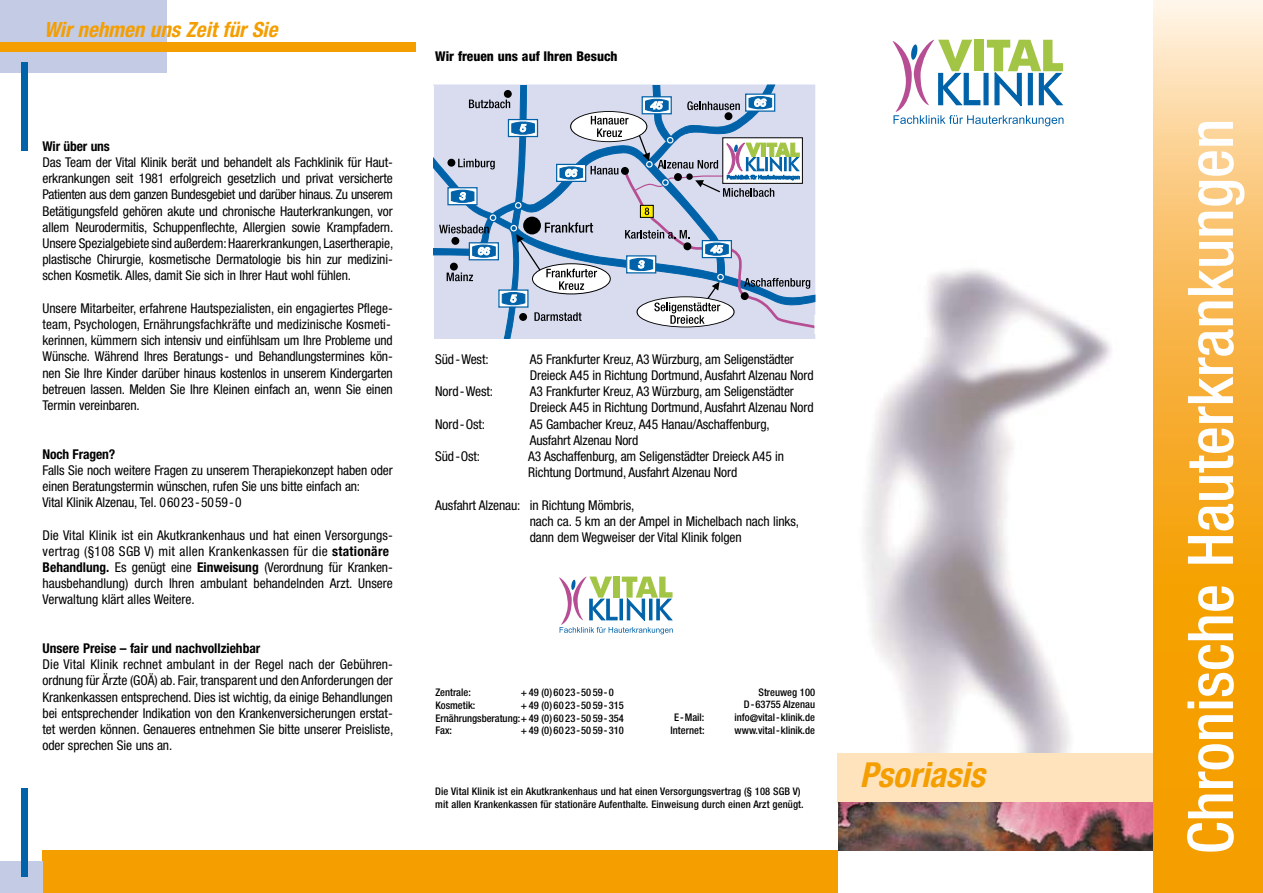
<style>
.page{position:relative;width:1263px;height:893px;background:#fff}
.page>*{position:absolute;margin:0;border:0;box-sizing:border-box;transform-origin:0 0}
.t1{font:500 condensed 63px "Helvetica Neue LT";color:#fff}
.t2{font:italic 700 condensed 34.5px "Helvetica Neue LT";color:#f49e00}
.t3{font:italic 700 condensed 21px "Helvetica Neue LT";color:#f49e00}
.t4{font:condensed 13.5px/16.2px "Helvetica Neue LT";letter-spacing:-.01em;color:#000}
.t5{font:700 condensed 13.5px "Helvetica Neue LT";color:#000}
.t6{font:800 condensed 13.5px "Helvetica Neue LT";color:#000}
.t7{font:500 condensed 10.5px/12.6px "Helvetica Neue LT";letter-spacing:.005em;color:#000;text-align:justify}
.s1{font-weight:700}
</style>
<div class="page">
<svg style="left:892px;top:40px;width:172px;height:86px"></svg>
<div style="left:43px;top:850px;width:795px;height:43px;background:#f49e00"></div>
<div style="left:0;top:861px;width:43px;height:32px;background:#c3cbe5"></div>
<div style="left:838px;top:753px;width:425px;height:50px;background:#fee3bc"></div>
<div style="left:0;top:0;width:166px;height:73px;background:#c3cbe5"></div>
<div style="left:0;top:43px;width:415px;height:9px;background:#f49e00"></div>
<div style="left:21px;top:63px;width:7px;height:88px;background:#0062a9"></div>
<div style="left:21px;top:789px;width:7px;height:88px;background:#0062a9"></div>
<img style="left:838px;top:803px;width:315px;height:47px">
<svg style="left:1153px;top:0;width:110px;height:893px;background:#f7b440"></svg>
<svg style="left:434px;top:85px;width:382px;height:254px;background:#b6c4d9"></svg>
<div style="left:662px;top:179px;width:7px;height:7px;border:1px solid #fff;border-radius:50%"></div>
<svg style="left:559px;top:576px;width:114px;height:58px"></svg>
<h3 class="t3" style="left:44px;top:17px;width:235px">Wir nehmen uns Zeit für Sie</h3>
<p class="t5" style="left:43px;top:138px;width:69px">Wir über uns</p>
<p class="t4" style="left:43px;top:154px;width:352px;text-align:justify">Das Team der Vital Klinik berät und behandelt als Fachklinik für Haut&shy;erkrankungen seit 1981 erfolgreich gesetzlich und privat versicherte Patienten aus dem ganzen Bundesgebiet und darüber hinaus. Zu unserem Betätigungsfeld gehören akute und chronische Hauterkrankungen, vor allem Neurodermitis, Schuppenflechte, Allergien sowie Krampfadern.<br>Unsere Spezialgebiete sind außerdem: Haarerkrankungen, Lasertherapie, plastische Chirurgie, kosmetische Dermatologie bis hin zur medizini&shy;schen Kosmetik. Alles, damit Sie sich in Ihrer Haut wohl fühlen.</p>
<p class="t4" style="left:43px;top:300px;width:352px">Unsere Mitarbeiter, erfahrene Hautspezialisten, ein engagiertes Pflege&shy;team, Psychologen, Ernährungsfachkräfte und medizinische Kosmeti&shy;kerinnen, kümmern sich intensiv und einfühlsam um Ihre Probleme und Wünsche. Während Ihres Beratungs- und Behandlungstermines kön&shy;nen Sie Ihre Kinder darüber hinaus kostenlos in unserem Kindergarten betreuen lassen. Melden Sie Ihre Kleinen einfach an, wenn Sie einen Termin vereinbaren.</p>
<p class="t5" style="left:43px;top:446px;width:74px">Noch Fragen?</p>
<p class="t4" style="left:43px;top:462px;width:352px">Falls Sie noch weitere Fragen zu unserem Therapiekonzept haben oder einen Beratungstermin wünschen, rufen Sie uns bitte einfach an:<br>Vital Klinik Alzenau, Tel. 06023-5059-0</p>
<p class="t4" style="left:43px;top:527px;width:352px">Die Vital Klinik ist ein Akutkrankenhaus und hat einen Versorgungs&shy;vertrag (§108 SGB V) mit allen Krankenkassen für die <span class="s1">stationäre Behandlung.</span> Es genügt eine <span class="s1">Einweisung</span> (Verordnung für Kranken&shy;hausbehandlung) durch Ihren ambulant behandelnden Arzt. Unsere Verwaltung klärt alles Weitere.</p>
<p class="t5" style="left:43px;top:640px;width:219px">Unsere Preise – fair und nachvollziehbar</p>
<p class="t4" style="left:43px;top:656px;width:352px;text-align:justify">Die Vital Klinik rechnet ambulant in der Regel nach der Gebühren&shy;ordnung für Ärzte (GOÄ) ab. Fair, transparent und den Anforderungen der Krankenkassen entsprechend. Dies ist wichtig, da einige Behandlungen bei entsprechender Indikation von den Krankenversicherungen erstat&shy;tet werden können. Genaueres entnehmen Sie bitte unserer Preisliste, oder sprechen Sie uns an.</p>
<p class="t6" style="left:435px;top:48px;width:184px">Wir freuen uns auf Ihren Besuch</p>
<p class="t4" style="left:435px;top:351px;width:55px">Süd-West:</p>
<p class="t4" style="left:530px;top:351px;width:285px">A5 Frankfurter Kreuz, A3 Würzburg, am Seligenstädter<br>Dreieck A45 in Richtung Dortmund, Ausfahrt Alzenau Nord</p>
<p class="t4" style="left:435px;top:383px;width:59px">Nord-West:</p>
<p class="t4" style="left:530px;top:383px;width:285px">A3 Frankfurter Kreuz, A3 Würzburg, am Seligenstädter<br>Dreieck A45 in Richtung Dortmund, Ausfahrt Alzenau Nord</p>
<p class="t4" style="left:435px;top:416px;width:51px">Nord-Ost:</p>
<p class="t4" style="left:530px;top:416px;width:242px">A5 Gambacher Kreuz, A45 Hanau/Aschaffenburg,<br>Ausfahrt Alzenau Nord</p>
<p class="t4" style="left:435px;top:448px;width:46px">Süd-Ost:</p>
<p class="t4" style="left:528px;top:448px;width:257px">A3 Aschaffenburg, am Seligenstädter Dreieck A45 in<br>Richtung Dortmund, Ausfahrt Alzenau Nord</p>
<p class="t4" style="left:530px;top:497px;width:271px;text-indent:-94px">Ausfahrt Alzenau: in Richtung Mömbris,<br>nach ca. 5 km an der Ampel in Michelbach nach links, dann dem Wegweiser der Vital Klinik folgen</p>
<p class="t7" style="left:435px;top:686px;width:37px">Zentrale:</p>
<p class="t7" style="left:521px;top:686px;width:94px">+49 (0)6023-5059-0</p>
<p class="t7" style="left:435px;top:699px;width:42px">Kosmetik:</p>
<p class="t7" style="left:435px;top:699px;width:190px;text-indent:86px">+ 49 (0) 60 23-50 59-315<br>Ernährungsberatung:+ 49 (0) 60 23-50 59-354<br>Fax:</p>
<p class="t7" style="left:521px;top:724px;width:104px">+ 49 (0) 60 23-50 59-310</p>
<p class="t7" style="left:744px;top:685px;width:73px;text-align:right">Streuweg 100<br>D-63755 Alzenau</p>
<p class="t7" style="left:674px;top:711px;width:32px">E-Mail:</p>
<p class="t7" style="left:735px;top:711px;width:82px">info@vital-klinik.de</p>
<p class="t7" style="left:671px;top:723px;width:35px">Internet:</p>
<p class="t7" style="left:735px;top:723px;width:82px">www.vital-klinik.de</p>
<p class="t7" style="left:435px;top:785px;width:370px">Die Vital Klinik ist ein Akutkrankenhaus und hat einen Versorgungsvertrag (§ 108 SGB V) mit allen Krankenkassen für stationäre Aufenthalte. Einweisung durch einen Arzt genügt.</p>
<h2 class="t2" style="left:860px;top:754px;width:127px">Psoriasis</h2>
<h1 class="t1" style="left:1173px;top:854px;width:737px;rotate:-90deg">Chronische Hauterkrankungen</h1>
</div>
